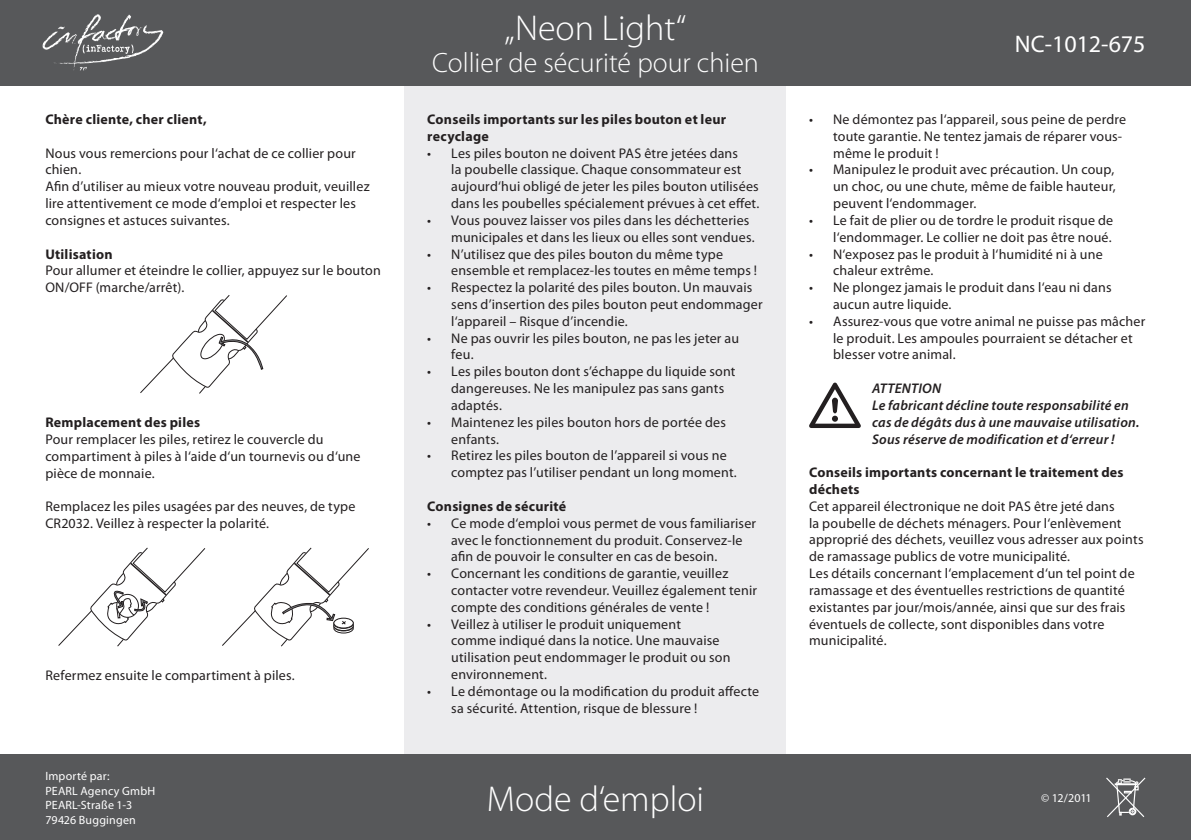
<style>
.page{position:relative;width:1191px;height:840px;background:#fff}
.page>*{position:absolute;margin:0;border:0;box-sizing:border-box;transform-origin:0 0}
.t1{font:300 36px "Myriad Pro";color:#fff}
.t2{font:300 28px "Myriad Pro";color:#fff}
.t3{font:24px "Myriad Pro";color:#fff}
.t4{font:14px/16.8px "Myriad Pro";letter-spacing:.015em;color:#231f20}
.t5{font:700 14px/16.8px "Myriad Pro";letter-spacing:.015em;color:#231f20}
.t6{font:italic 600 14px/16.8px "Myriad Pro";letter-spacing:.015em;color:#231f20}
.t7{font:12px/14.4px "Myriad Pro";letter-spacing:.02em;color:#fff}
</style>
<div class="page">
<div style="left:404px;top:0;width:382px;height:839px;background:#ececee"></div>
<div style="left:0;top:0;width:1191px;height:85px;background:#57585a"></div>
<div style="left:0;top:754px;width:1191px;height:85px;background:#57585a"></div>
<svg style="left:1106px;top:777px;width:39px;height:39px"></svg>
<svg style="left:140px;top:295px;width:147px;height:99px"></svg>
<svg style="left:58px;top:547px;width:148px;height:99px"></svg>
<svg style="left:222px;top:547px;width:147px;height:99px"></svg>
<svg style="left:809px;top:382px;width:52px;height:46px"></svg>
<svg style="left:42px;top:14px;width:122px;height:57px"></svg>
<p class="t5" style="left:45px;top:110px;width:163px">Chère cliente, cher client,</p>
<p class="t4" style="left:45px;top:144px;width:326px">Nous vous remercions pour l‘achat de ce collier pour chien.<br>Afin d’utiliser au mieux votre nouveau produit, veuillez lire attentivement ce mode d‘emploi et respecter les consignes et astuces suivantes.</p>
<p class="t5" style="left:45px;top:245px;width:69px">Utilisation</p>
<p class="t4" style="left:45px;top:262px;width:337px">Pour allumer et éteindre le collier, appuyez sur le bouton<br>ON/OFF (marche/arrêt).</p>
<p class="t5" style="left:45px;top:413px;width:156px">Remplacement des piles</p>
<p class="t4" style="left:45px;top:430px;width:317px">Pour remplacer les piles, retirez le couvercle du compartiment à piles à l‘aide d‘un tournevis ou d‘une pièce de monnaie.</p>
<p class="t4" style="left:45px;top:497px;width:312px">Remplacez les piles usagées par des neuves, de type<br>CR2032. Veillez à respecter la polarité.</p>
<p class="t4" style="left:45px;top:666px;width:251px">Refermez ensuite le compartiment à piles.</p>
<p class="t7" style="left:45px;top:768px;width:111px">Importé par:<br>PEARL Agency GmbH<br>PEARL-Straße 1-3<br>79426 Buggingen</p>
<h1 class="t1" style="left:504px;top:8px;width:183px">„Neon Light“</h1>
<h2 class="t2" style="left:432px;top:47px;width:328px">Collier de sécurité pour chien</h2>
<p class="t5" style="left:427px;top:110px;width:300px">Conseils importants sur les piles bouton et leur recyclage</p>
<p class="t4" style="left:451px;top:144px;width:310px;text-indent:-24px">• Les piles bouton ne doivent PAS être jetées dans<br>la poubelle classique. Chaque consommateur est aujourd‘hui obligé de jeter les piles bouton utilisées dans les poubelles spécialement prévues à cet effet.</p>
<p class="t4" style="left:451px;top:211px;width:305px;text-indent:-24px">• Vous pouvez laisser vos piles dans les déchetteries municipales et dans les lieux ou elles sont vendues.</p>
<p class="t4" style="left:451px;top:245px;width:307px;text-indent:-24px">• N’utilisez que des piles bouton du même type ensemble et remplacez-les toutes en même temps !</p>
<p class="t4" style="left:451px;top:279px;width:313px;text-indent:-24px">• Respectez la polarité des piles bouton. Un mauvais sens d’insertion des piles bouton peut endommager l‘appareil – Risque d’incendie.</p>
<p class="t4" style="left:451px;top:329px;width:289px;text-indent:-24px">• Ne pas ouvrir les piles bouton, ne pas les jeter au feu.</p>
<p class="t4" style="left:451px;top:363px;width:286px;text-indent:-24px">• Les piles bouton dont s’échappe du liquide sont dangereuses. Ne les manipulez pas sans gants adaptés.</p>
<p class="t4" style="left:451px;top:413px;width:276px;text-indent:-24px">• Maintenez les piles bouton hors de portée des enfants.</p>
<p class="t4" style="left:451px;top:447px;width:287px;text-indent:-24px">• Retirez les piles bouton de l’appareil si vous ne comptez pas l’utiliser pendant un long moment.</p>
<p class="t5" style="left:427px;top:497px;width:140px">Consignes de sécurité</p>
<p class="t4" style="left:451px;top:514px;width:306px;text-indent:-24px">• Ce mode d‘emploi vous permet de vous familiariser avec le fonctionnement du produit. Conservez-le afin de pouvoir le consulter en cas de besoin.</p>
<p class="t4" style="left:451px;top:564px;width:307px;text-indent:-24px">• Concernant les conditions de garantie, veuillez contacter votre revendeur. Veuillez également tenir compte des conditions générales de vente !</p>
<p class="t4" style="left:451px;top:615px;width:281px;text-indent:-24px">• Veillez à utiliser le produit uniquement<br>comme indiqué dans la notice. Une mauvaise utilisation peut endommager le produit ou son environnement.</p>
<p class="t4" style="left:451px;top:682px;width:309px;text-indent:-24px">• Le démontage ou la modification du produit affecte sa sécurité. Attention, risque de blessure !</p>
<h1 class="t1" style="left:487px;top:778px;width:218px">Mode d‘emploi</h1>
<h3 class="t3" style="left:1015px;top:29px;width:132px">NC-1012-675</h3>
<p class="t4" style="left:833px;top:111px;width:294px;text-indent:-24px">• Ne démontez pas l‘appareil, sous peine de perdre toute garantie. Ne tentez jamais de réparer vous&shy;même le produit !</p>
<p class="t4" style="left:833px;top:161px;width:284px;text-align:justify;text-indent:-24px">• Manipulez le produit avec précaution. Un coup, un choc, ou une chute, même de faible hauteur, peuvent l‘endommager.</p>
<p class="t4" style="left:809px;top:211px;width:305px;text-align:right">• Le fait de plier ou de tordre le produit risque de l‘endommager. Le collier ne doit pas être noué.</p>
<p class="t4" style="left:833px;top:245px;width:271px;text-indent:-24px">• N‘exposez pas le produit à l‘humidité ni à une chaleur extrême.</p>
<p class="t4" style="left:833px;top:279px;width:280px;text-indent:-24px">• Ne plongez jamais le produit dans l‘eau ni dans aucun autre liquide.</p>
<p class="t4" style="left:833px;top:312px;width:314px;text-indent:-24px">• Assurez-vous que votre animal ne puisse pas mâcher le produit. Les ampoules pourraient se détacher et blesser votre animal.</p>
<p class="t6" style="left:872px;top:379px;width:269px">ATTENTION<br>Le fabricant décline toute responsabilité en cas de dégâts dus à une mauvaise utilisation.<br>Sous réserve de modification et d‘erreur !</p>
<p class="t5" style="left:809px;top:463px;width:316px">Conseils importants concernant le traitement des déchets</p>
<p class="t4" style="left:809px;top:497px;width:336px">Cet appareil électronique ne doit PAS être jeté dans<br>la poubelle de déchets ménagers. Pour l‘enlèvement approprié des déchets, veuillez vous adresser aux points de ramassage publics de votre municipalité.<br>Les détails concernant l‘emplacement d‘un tel point de ramassage et des éventuelles restrictions de quantité existantes par jour/mois/année, ainsi que sur des frais éventuels de collecte, sont disponibles dans votre municipalité.</p>
<p class="t7" style="left:1041px;top:790px;width:52px">© 12/2011</p>
</div>
